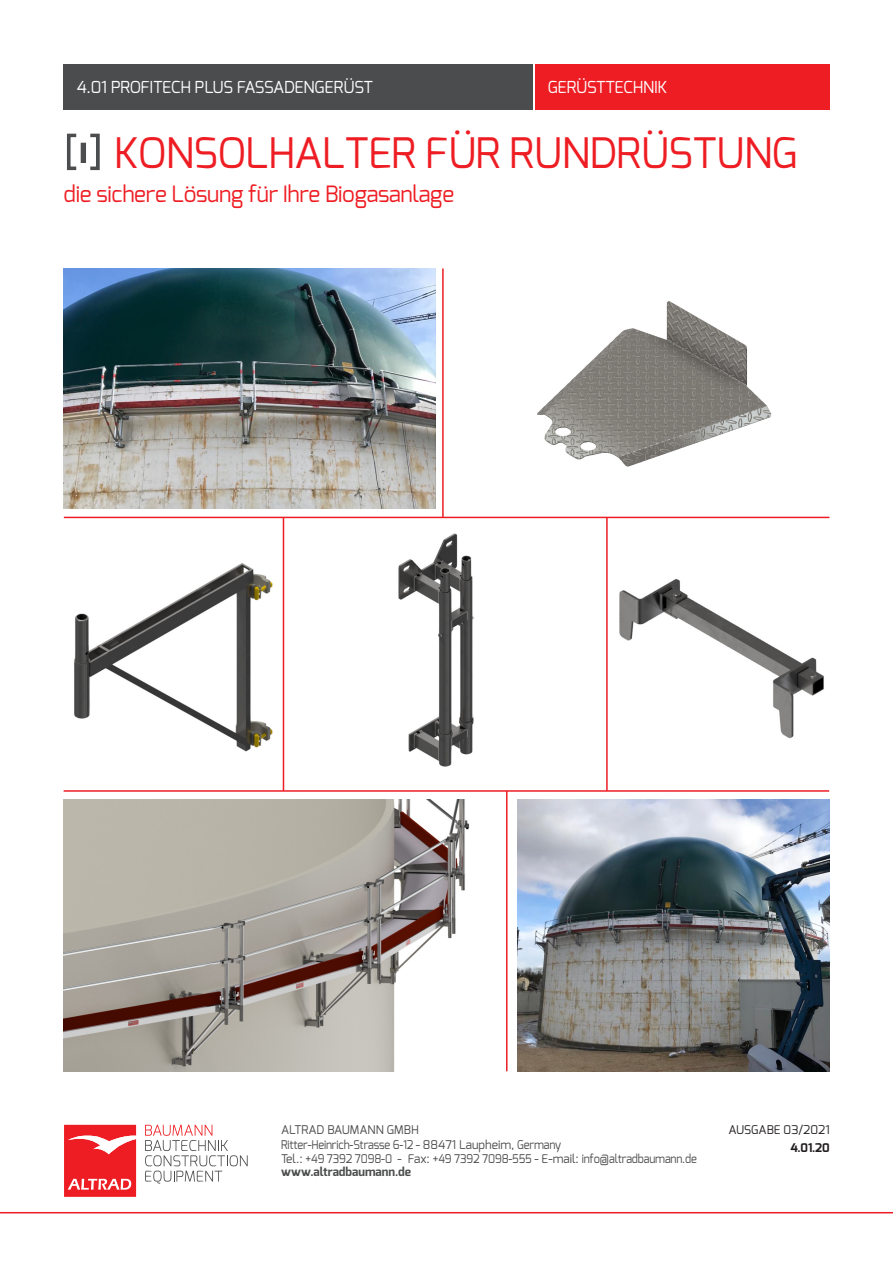
<style>
.page{position:relative;width:893px;height:1263px;background:#fff}
.page>*{position:absolute;margin:0;border:0;box-sizing:border-box;transform-origin:0 0}
.t1{font:42px "Exo";letter-spacing:-.015em;color:#ee1d23}
.t2{font:22.5px "Exo";letter-spacing:-.015em;color:#ee1d23}
.t3{font:16.5px "Exo";letter-spacing:-.015em;color:#fff}
.t4{font:12px/14.4px "Exo";letter-spacing:-.015em;color:#4b4c4d}
.t5{font:700 12px "Exo";color:#4b4c4d}
.t6{font:12px "Exo";color:#231f20}
.t7{font:700 12px "Exo";color:#231f20}
</style>
<div class="page">
<svg style="left:64px;top:1125px;width:72px;height:72px;background:#f03e43"></svg>
<svg style="left:145px;top:1125px;width:103px;height:59px"></svg>
<div style="left:64px;top:64px;width:469px;height:45px;background:#4b4c4d"></div>
<div style="left:535px;top:64px;width:294px;height:45px;background:#ee1d23"></div>
<img style="left:67px;top:133px;width:33px;height:38px">
<hr style="left:0;top:1212px;width:893px;height:1px;background:#ee1d23">
<img style="left:518px;top:799px;width:311px;height:272px">
<hr style="left:283px;top:517px;width:1px;height:274px;background:#ee1d23">
<hr style="left:506px;top:791px;width:1px;height:280px;background:#ee1d23">
<hr style="left:64px;top:517px;width:765px;height:1px;background:#ee1d23">
<img style="left:64px;top:268px;width:371px;height:240px">
<img style="left:74px;top:563px;width:199px;height:189px">
<img style="left:537px;top:301px;width:235px;height:166px">
<hr style="left:64px;top:790px;width:765px;height:2px;background:#ee1d23">
<img style="left:398px;top:533px;width:76px;height:234px">
<img style="left:64px;top:799px;width:406px;height:272px">
<img style="left:619px;top:578px;width:205px;height:161px">
<hr style="left:606px;top:517px;width:2px;height:274px;background:#ee1d23">
<hr style="left:442px;top:268px;width:2px;height:249px;background:#ee1d23">
<h3 class="t3" style="left:77px;top:76px;width:298px">4.01 PROFITECH PLUS FASSADENGERÜST</h3>
<h1 class="t1" style="left:114px;top:126px;width:685px">KONSOLHALTER FÜR RUNDRÜSTUNG</h1>
<h2 class="t2" style="left:64px;top:179px;width:392px">die sichere Lösung für Ihre Biogasanlage</h2>
<h3 class="t3" style="left:548px;top:76px;width:121px">GERÜSTTECHNIK</h3>
<p class="t4" style="left:281px;top:1122px;width:417px">ALTRAD BAUMANN GMBH<br>Ritter-Heinrich-Strasse 6-12 - 88471 Laupheim, Germany<br>Tel.: +49 7392 7098-0 - Fax: +49 7392 7098-555 - E-mail: info@altradbaumann.de</p>
<p class="t5" style="left:281px;top:1164px;width:131px">www.altradbaumann.de</p>
<p class="t6" style="left:729px;top:1121px;width:103px">AUSGABE 03/2021</p>
<p class="t7" style="left:790px;top:1140px;width:41px">4.01.20</p>
</div>
